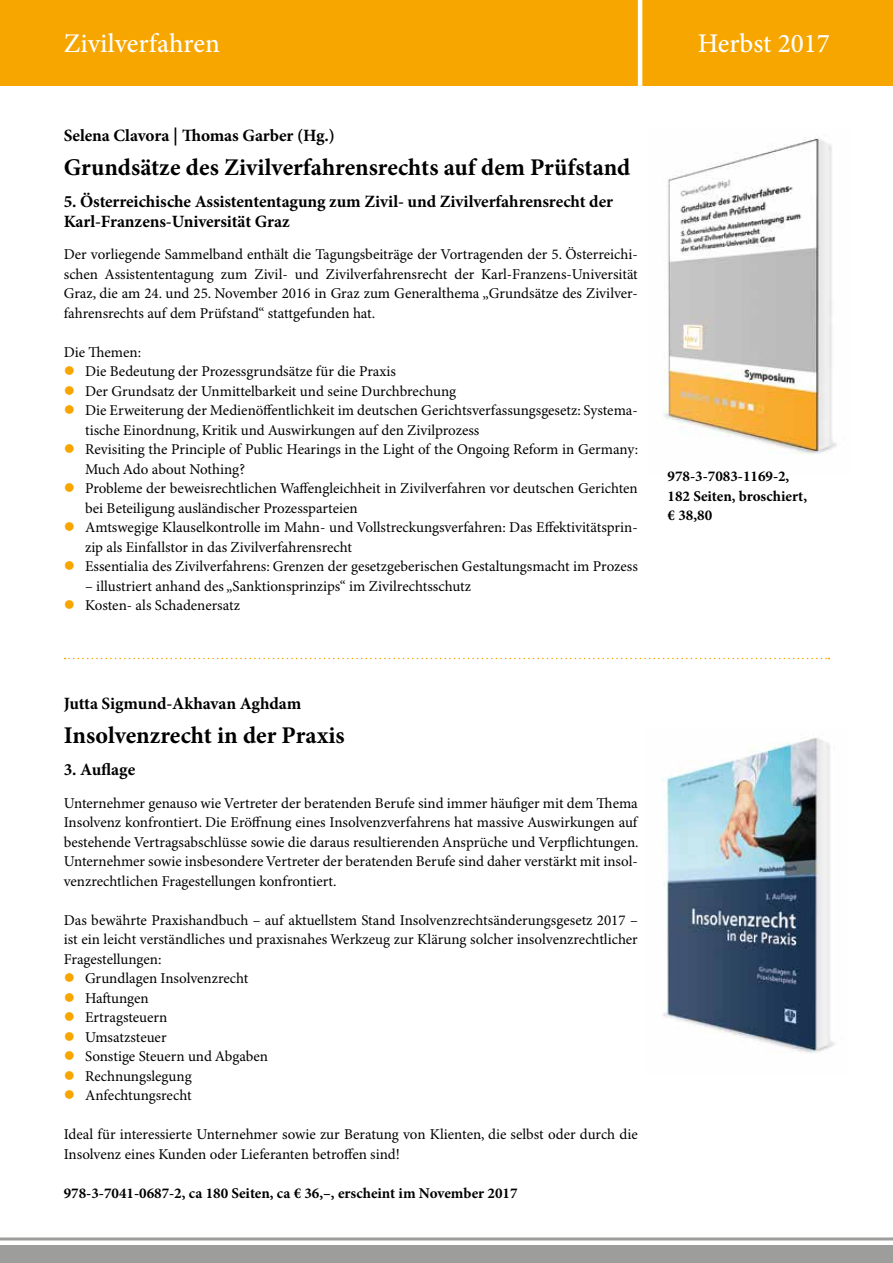
<style>
.page{position:relative;width:893px;height:1263px;background:#fff}
.page>*{position:absolute;margin:0;border:0;box-sizing:border-box;transform-origin:0 0}
.t1{font:500 27px "Minion Pro";color:#fff}
.t2{font:700 24px "Minion Pro";color:#000}
.t3{font:700 17.25px/19.5px "Minion Pro";letter-spacing:-.005em;color:#000}
.t4{font:15px/19.5px "Minion Pro";color:#000}
.t5{font:700 15px/19.5px "Minion Pro";color:#000}
.s1{font-size:18px}
.s2{color:#f7a600}
</style>
<div class="page">
<div style="left:0;top:1246px;width:893px;height:17px;background:#9d9d9c"></div>
<hr style="left:0;top:1237px;width:893px;height:3px;background:#9d9d9c">
<div style="left:0;top:0;width:893px;height:85px;background:#f7a600"></div>
<hr style="left:638px;top:0;width:4px;height:97px;background:#fff">
<img style="left:663px;top:137px;width:174px;height:318px">
<svg style="left:65px;top:658px;width:764px;height:1px"></svg>
<img style="left:662px;top:737px;width:173px;height:317px">
<h1 class="t1" style="left:64px;top:25px;width:158px">Zivilverfahren</h1>
<h1 class="t1" style="left:698px;top:25px;width:134px">Herbst 2017</h1>
<p class="t3" style="left:64px;top:125px;width:272px">Selena Clavora <span class="s1">|</span> Thomas Garber (Hg.)</p>
<h2 class="t2" style="left:64px;top:150px;width:568px">Grundsätze des Zivilverfahrensrechts auf dem Prüfstand</h2>
<p class="t3" style="left:64px;top:192px;width:551px">5. Österreichische Assistententagung zum Zivil- und Zivilverfahrensrecht der<br>Karl-Franzens-Universität Graz</p>
<p class="t4" style="left:64px;top:245px;width:576px;text-align:justify">Der vorliegende Sammelband enthält die Tagungsbeiträge der Vortragenden der 5. Österreichi&shy;schen Assistententagung zum Zivil- und Zivilverfahrensrecht der Karl-Franzens-Universität Graz, die am 24. und 25. November 2016 in Graz zum Generalthema „Grundsätze des Zivilver&shy;fahrensrechts auf dem Prüfstand“ stattgefunden hat.</p>
<p class="t4" style="left:64px;top:343px;width:79px">Die Themen:</p>
<p class="t4" style="left:64px;top:362px;width:334px"><span class="s2">●</span> Die Bedeutung der Prozessgrundsätze für die Praxis</p>
<p class="t4" style="left:64px;top:382px;width:394px"><span class="s2">●</span> Der Grundsatz der Unmittelbarkeit und seine Durchbrechung</p>
<p class="t4" style="left:85px;top:401px;width:554px;text-indent:-21px"><span class="s2">●</span> Die Erweiterung der Medienöffentlichkeit im deutschen Gerichtsverfassungsgesetz: Systema&shy;tische Einordnung, Kritik und Auswirkungen auf den Zivilprozess</p>
<p class="t4" style="left:85px;top:440px;width:555px;text-indent:-21px"><span class="s2">●</span> Revisiting the Principle of Public Hearings in the Light of the Ongoing Reform in Germany:<br>Much Ado about Nothing?</p>
<p class="t4" style="left:85px;top:479px;width:554px;text-indent:-21px"><span class="s2">●</span> Probleme der beweisrechtlichen Waffengleichheit in Zivilverfahren vor deutschen Gerichten bei Beteiligung ausländischer Prozessparteien</p>
<p class="t4" style="left:85px;top:518px;width:554px;text-indent:-21px"><span class="s2">●</span> Amtswegige Klauselkontrolle im Mahn- und Vollstreckungsverfahren: Das Effektivitätsprin&shy;zip als Einfallstor in das Zivilverfahrensrecht</p>
<p class="t4" style="left:64px;top:557px;width:576px"><span class="s2">●</span> Essentialia des Zivilverfahrens: Grenzen der gesetzgeberischen Gestaltungsmacht im Prozess</p>
<p class="t4" style="left:85px;top:577px;width:388px">– illustriert anhand des „Sanktionsprinzips“ im Zivilrechtsschutz</p>
<p class="t4" style="left:64px;top:596px;width:178px"><span class="s2">●</span> Kosten- als Schadenersatz</p>
<p class="t5" style="left:668px;top:466px;width:141px">978-3-7083-1169-2,<br>182 Seiten, broschiert, € 38,80</p>
<p class="t3" style="left:64px;top:693px;width:239px">Jutta Sigmund-Akhavan Aghdam</p>
<h2 class="t2" style="left:64px;top:718px;width:282px">Insolvenzrecht in der Praxis</h2>
<p class="t3" style="left:64px;top:760px;width:73px">3. Auflage</p>
<p class="t4" style="left:64px;top:794px;width:576px;text-align:justify">Unternehmer genauso wie Vertreter der beratenden Berufe sind immer häufiger mit dem Thema Insolvenz konfrontiert. Die Eröffnung eines Insolvenzverfahrens hat massive Auswirkungen auf bestehende Vertragsabschlüsse sowie die daraus resultierenden Ansprüche und Verpflichtungen.<br>Unternehmer sowie insbesondere Vertreter der beratenden Berufe sind daher verstärkt mit insol&shy;venzrechtlichen Fragestellungen konfrontiert.</p>
<p class="t4" style="left:64px;top:911px;width:576px;text-align:justify">Das bewährte Praxishandbuch – auf aktuellstem Stand Insolvenzrechtsänderungsgesetz 2017 – ist ein leicht verständliches und praxisnahes Werkzeug zur Klärung solcher insolvenzrechtlicher Fragestellungen:</p>
<p class="t4" style="left:64px;top:969px;width:186px"><span class="s2">●</span> Grundlagen Insolvenzrecht</p>
<p class="t4" style="left:64px;top:989px;width:86px"><span class="s2">●</span> Haftungen</p>
<p class="t4" style="left:64px;top:1008px;width:105px"><span class="s2">●</span> Ertragsteuern</p>
<p class="t4" style="left:64px;top:1028px;width:104px"><span class="s2">●</span> Umsatzsteuer</p>
<p class="t4" style="left:64px;top:1047px;width:206px"><span class="s2">●</span> Sonstige Steuern und Abgaben</p>
<p class="t4" style="left:64px;top:1067px;width:129px"><span class="s2">●</span> Rechnungslegung</p>
<p class="t4" style="left:64px;top:1086px;width:129px"><span class="s2">●</span> Anfechtungsrecht</p>
<p class="t4" style="left:64px;top:1125px;width:575px">Ideal für interessierte Unternehmer sowie zur Beratung von Klienten, die selbst oder durch die<br>Insolvenz eines Kunden oder Lieferanten betroffen sind!</p>
<p class="t5" style="left:64px;top:1183px;width:455px">978-3-7041-0687-2, ca 180 Seiten, ca € 36,–, erscheint im November 2017</p>
</div>
